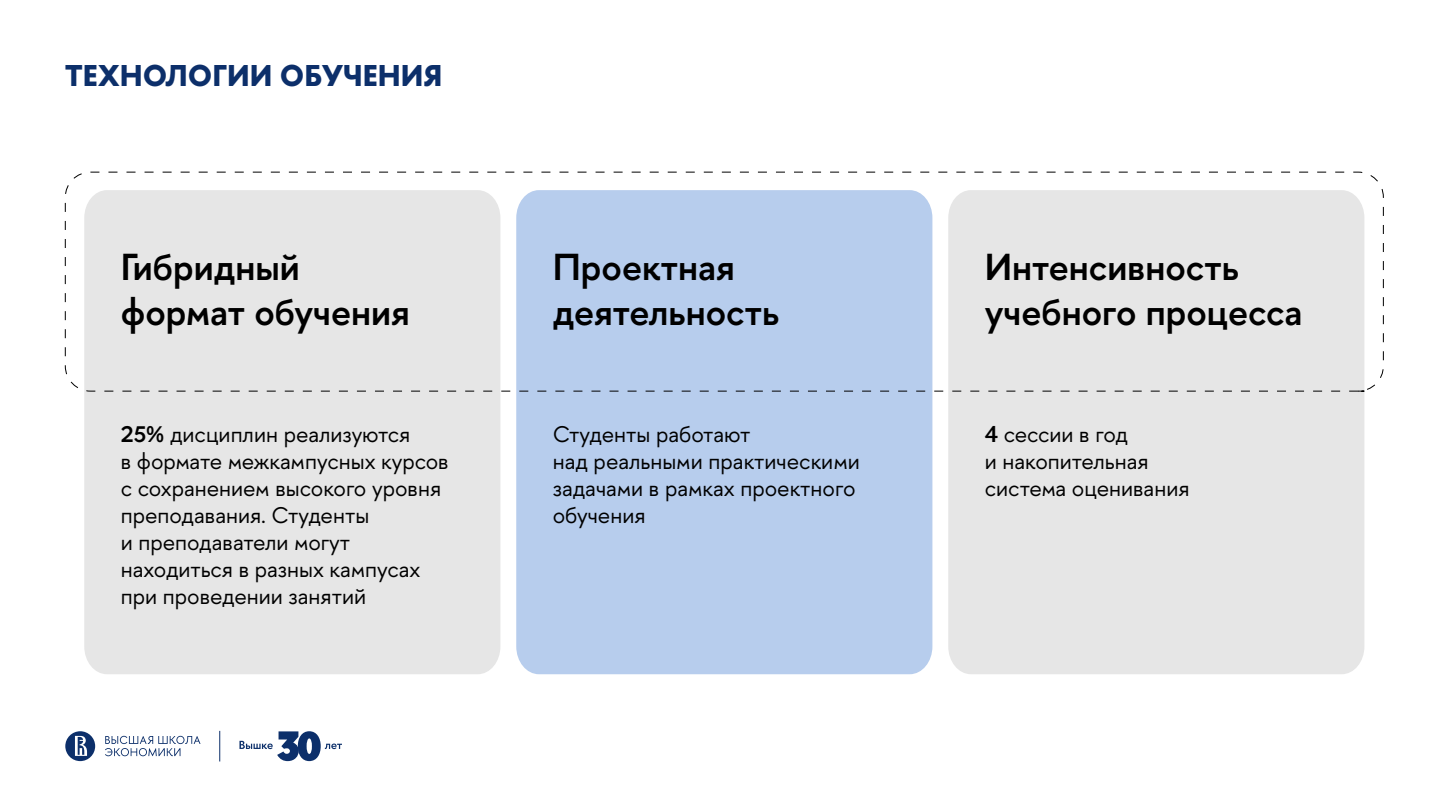
<style>
.page{position:relative;width:1440px;height:810px;background:#fff}
.page>*{position:absolute;margin:0;border:0;box-sizing:border-box;transform-origin:0 0}
.t1{font:600 37.5px/45px "HSE Sans";color:#000}
.t2{font:700 30px "HSE Sans";color:#0c2f6a}
.t3{font:22.5px/27px "HSE Sans";color:#000}
.s1{font-weight:600}
</style>
<div class="page">
<div style="left:84px;top:392px;width:416px;height:282px;background:#e6e6e6"></div>
<div style="left:516px;top:392px;width:416px;height:282px;background:#b7cded"></div>
<div style="left:948px;top:392px;width:416px;height:282px;background:#e6e6e6"></div>
<svg style="left:65px;top:172px;width:1319px;height:220px;background:#dbe1ea"></svg>
<svg style="left:65px;top:731px;width:30px;height:30px"></svg>
<svg style="left:105px;top:736px;width:96px;height:20px"></svg>
<svg style="left:239px;top:731px;width:103px;height:30px"></svg>
<hr style="left:219px;top:731px;width:1px;height:30px;background:#0c2f6a">
<h2 class="t2" style="left:65px;top:56px;width:379px">ТЕХНОЛОГИИ ОБУЧЕНИЯ</h2>
<h1 class="t1" style="left:121px;top:245px;width:291px">Гибридный формат обучения</h1>
<p class="t3" style="left:121px;top:421px;width:330px"><span class="s1">25%</span> дисциплин реализуются<br>в формате межкампусных курсов с сохранением высокого уровня преподавания. Студенты<br>и преподаватели могут находиться в разных кампусах при проведении занятий</p>
<h1 class="t1" style="left:553px;top:245px;width:228px">Проектная деятельность</h1>
<p class="t3" style="left:553px;top:421px;width:309px">Студенты работают<br>над реальными практическими задачами в рамках проектного обучения</p>
<h1 class="t1" style="left:985px;top:245px;width:319px">Интенсивность учебного процесса</h1>
<p class="t3" style="left:985px;top:421px;width:206px"><span class="s1">4</span> сессии в год<br>и накопительная система оценивания</p>
</div>
